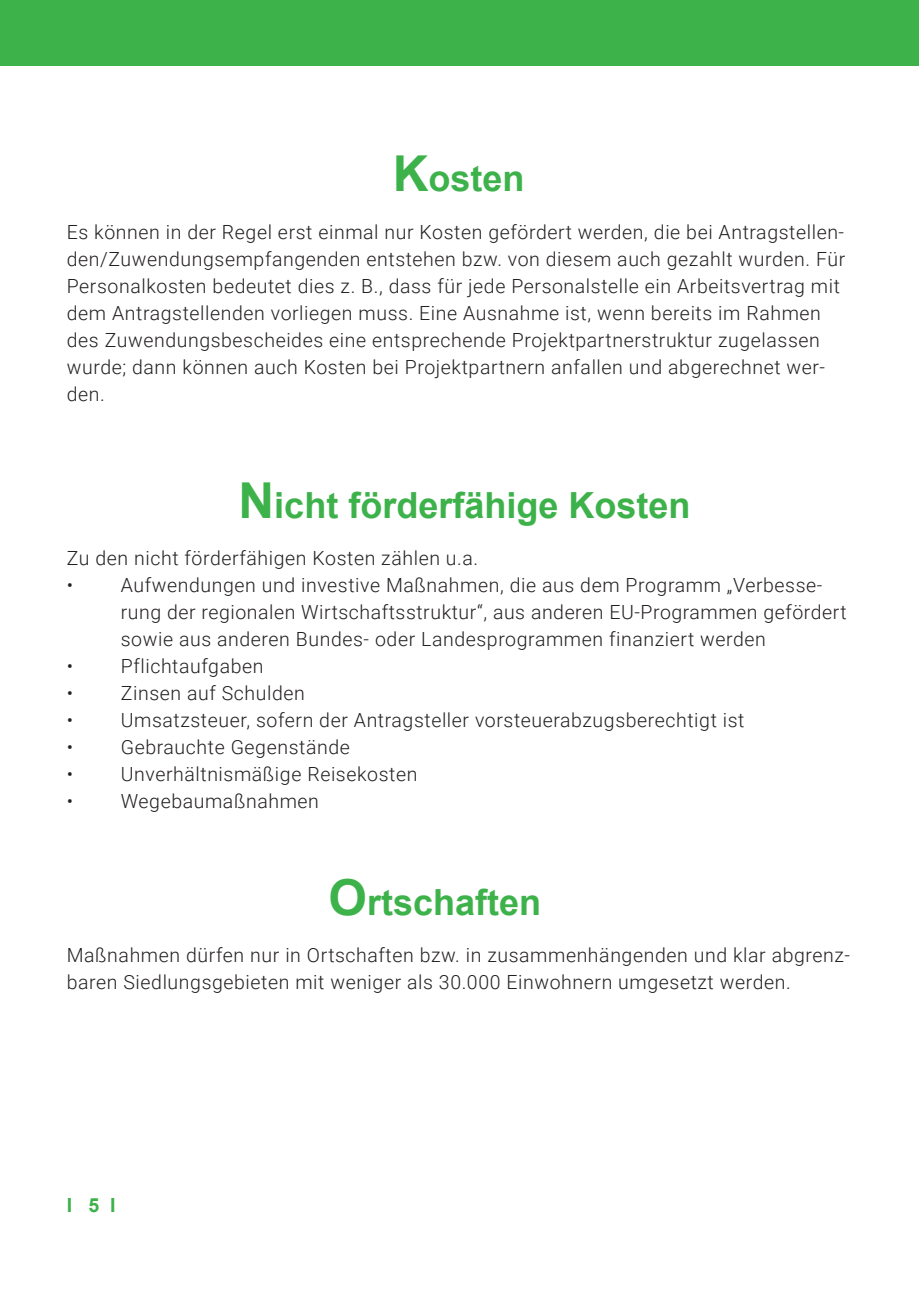
<style>
.page{position:relative;width:919px;height:1289px;background:#fff}
.page>*{position:absolute;margin:0;border:0;box-sizing:border-box;transform-origin:0 0}
.t1{font:700 36px "Arial";color:#3db24b}
.t2{font:300 19.5px/27px "Roboto";letter-spacing:.03em;color:#231f20}
.t3{font:700 19.5px "Arial";color:#3db24b}
.s1{font-size:49.5px}
</style>
<div class="page">
<div style="left:0;top:0;width:918px;height:66px;background:#3db24b"></div>
<h1 class="t1" style="left:393px;top:164px;width:133px"><span class="s1">K</span>osten</h1>
<p class="t2" style="left:67px;top:219px;width:779px">Es können in der Regel erst einmal nur Kosten gefördert werden, die bei Antragstellen&shy;den/Zuwendungsempfangenden entstehen bzw. von diesem auch gezahlt wurden. Für Personalkosten bedeutet dies z. B., dass für jede Personalstelle ein Arbeitsvertrag mit dem Antragstellenden vorliegen muss. Eine Ausnahme ist, wenn bereits im Rahmen des Zuwendungsbescheides eine entsprechende Projektpartnerstruktur zugelassen wurde; dann können auch Kosten bei Projektpartnern anfallen und abgerechnet wer&shy;den.</p>
<h1 class="t1" style="left:238px;top:491px;width:453px"><span class="s1">N</span>icht förderfähige Kosten</h1>
<p class="t2" style="left:67px;top:546px;width:413px">Zu den nicht förderfähigen Kosten zählen u.a. •</p>
<p class="t2" style="left:121px;top:573px;width:727px">Aufwendungen und investive Maßnahmen, die aus dem Programm „Verbesse&shy;rung der regionalen Wirtschaftsstruktur“, aus anderen EU-Programmen gefördert sowie aus anderen Bundes- oder Landesprogrammen finanziert werden</p>
<p class="t2" style="left:67px;top:654px;width:8px">•</p>
<p class="t2" style="left:121px;top:654px;width:144px">Pflichtaufgaben</p>
<p class="t2" style="left:67px;top:681px;width:8px">•</p>
<p class="t2" style="left:121px;top:681px;width:186px">Zinsen auf Schulden</p>
<p class="t2" style="left:67px;top:708px;width:8px">•</p>
<p class="t2" style="left:121px;top:708px;width:625px">Umsatzsteuer, sofern der Antragsteller vorsteuerabzugsberechtigt ist</p>
<p class="t2" style="left:67px;top:735px;width:8px">•</p>
<p class="t2" style="left:121px;top:735px;width:230px">Gebrauchte Gegenstände</p>
<p class="t2" style="left:67px;top:762px;width:8px">•</p>
<p class="t2" style="left:121px;top:762px;width:298px">Unverhältnismäßige Reisekosten</p>
<p class="t2" style="left:67px;top:789px;width:8px">•</p>
<p class="t2" style="left:121px;top:789px;width:199px">Wegebaumaßnahmen</p>
<h1 class="t1" style="left:328px;top:888px;width:214px"><span class="s1">O</span>rtschaften</h1>
<p class="t2" style="left:67px;top:942px;width:784px">Maßnahmen dürfen nur in Ortschaften bzw. in zusammenhängenden und klar abgrenz&shy;baren Siedlungsgebieten mit weniger als 30.000 Einwohnern umgesetzt werden.</p>
<p class="t3" style="left:67px;top:1197px;width:50px">I 5 I</p>
</div>
